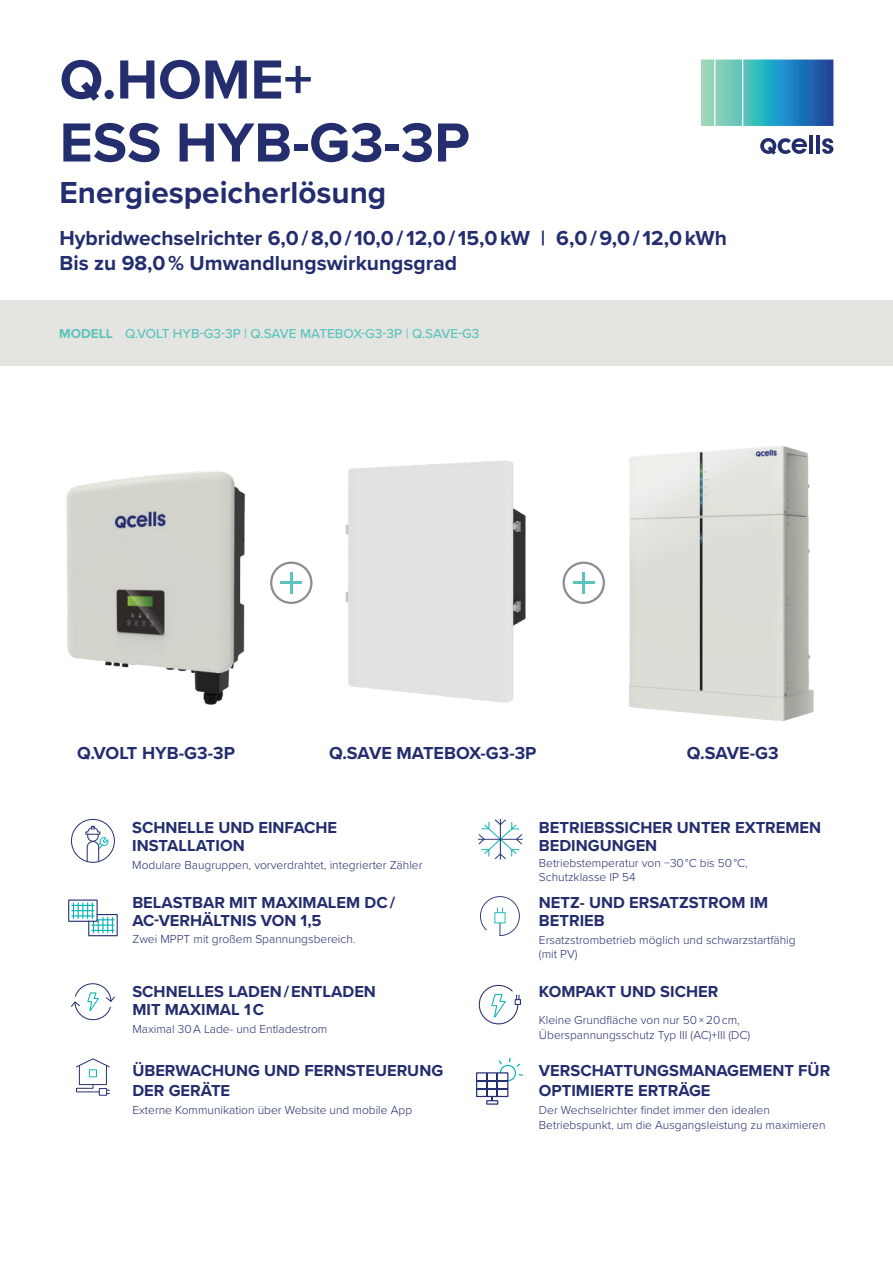
<style>
.page{position:relative;width:893px;height:1263px;background:#fff}
.page>*{position:absolute;margin:0;border:0;box-sizing:border-box;transform-origin:0 0}
.t1{font:700 57px/63px "Proxima Nova";color:#242d6e}
.t2{font:700 31.5px "Proxima Nova";color:#242d6e}
.t3{font:700 21px/25.2px "Proxima Nova";color:#242d6e}
.t4{font:700 18px "Proxima Nova";color:#242d6e}
.t5{font:700 16.5px/18px "Proxima Nova";color:#242d6e}
.t6{font:500 13.5px "Proxima Nova";color:#5cc4be}
.t7{font:300 12px/14.4px "Proxima Nova";color:#242d6e}
.s1{font-weight:700}
</style>
<div class="page">
<hr style="left:809px;top:135px;width:4px;height:18px;background:#242d6e">
<hr style="left:816px;top:135px;width:4px;height:18px;background:#242d6e">
<svg style="left:822px;top:138px;width:11px;height:16px"></svg>
<svg style="left:760px;top:138px;width:47px;height:17px"></svg>
<svg style="left:701px;top:60px;width:132px;height:66px;background:#449fb9"></svg>
<div style="left:0;top:300px;width:893px;height:66px;background:#e4e4e1"></div>
<img style="left:66px;top:470px;width:210px;height:235px">
<div style="left:270px;top:562px;width:42px;height:42px;border:2px solid #8b8d90;border-radius:50%"></div>
<hr style="left:290px;top:572px;width:3px;height:21px;background:#5cc4be">
<hr style="left:281px;top:581px;width:21px;height:3px;background:#5cc4be">
<div style="left:562px;top:562px;width:43px;height:42px;border:2px solid #8b8d90;border-radius:50%"></div>
<hr style="left:582px;top:572px;width:3px;height:21px;background:#5cc4be">
<hr style="left:573px;top:581px;width:21px;height:3px;background:#5cc4be">
<img style="left:629px;top:446px;width:185px;height:275px">
<img style="left:345px;top:460px;width:181px;height:243px">
<svg style="left:71px;top:983px;width:44px;height:37px"></svg>
<svg style="left:71px;top:819px;width:44px;height:44px"></svg>
<svg style="left:480px;top:896px;width:40px;height:40px"></svg>
<svg style="left:479px;top:984px;width:42px;height:41px"></svg>
<svg style="left:68px;top:899px;width:50px;height:37px"></svg>
<svg style="left:76px;top:1058px;width:34px;height:38px"></svg>
<hr style="left:478px;top:839px;width:45px;height:1px;background:#253072">
<hr style="left:500px;top:819px;width:1px;height:41px;background:#253072">
<svg style="left:479px;top:819px;width:43px;height:40px"></svg>
<svg style="left:476px;top:1058px;width:47px;height:47px"></svg>
<h1 class="t1" style="left:60px;top:47px;width:412px">Q.HOME+<br>ESS HYB-G3-3P</h1>
<h2 class="t2" style="left:60px;top:169px;width:328px">Energiespeicherlösung</h2>
<h3 class="t3" style="left:60px;top:225px;width:669px">Hybridwechselrichter 6,0 / 8,0 / 10,0 / 12,0 / 15,0 kW | 6,0 / 9,0 / 12,0 kWh<br>Bis zu 98,0 % Umwandlungswirkungsgrad</h3>
<p class="t6" style="left:59px;top:323px;width:422px"><span class="s1">MODELL</span> Q.VOLT HYB-G3-3P | Q.SAVE MATEBOX-G3-3P | Q.SAVE-G3</p>
<h3 class="t4" style="left:77px;top:740px;width:159px">Q.VOLT HYB-G3-3P</h3>
<h3 class="t4" style="left:329px;top:740px;width:209px">Q.SAVE MATEBOX-G3-3P</h3>
<h3 class="t4" style="left:687px;top:740px;width:93px">Q.SAVE-G3</h3>
<h3 class="t5" style="left:132px;top:818px;width:206px">SCHNELLE UND EINFACHE<br>INSTALLATION</h3>
<h3 class="t5" style="left:539px;top:818px;width:284px">BETRIEBSSICHER UNTER EXTREMEN<br>BEDINGUNGEN</h3>
<p class="t7" style="left:132px;top:857px;width:292px">Modulare Baugruppen, vorverdrahtet, integrierter Zähler</p>
<p class="t7" style="left:539px;top:855px;width:210px">Betriebstemperatur von −30 °C bis 50 °C,<br>Schutzklasse IP 54</p>
<h3 class="t5" style="left:132px;top:893px;width:264px">BELASTBAR MIT MAXIMALEM DC /<br>AC-VERHÄLTNIS VON 1,5</h3>
<h3 class="t5" style="left:539px;top:893px;width:231px">NETZ- UND ERSATZSTROM IM<br>BETRIEB</h3>
<p class="t7" style="left:132px;top:931px;width:225px">Zwei MPPT mit großem Spannungsbereich.</p>
<p class="t7" style="left:539px;top:932px;width:258px">Ersatzstrombetrieb möglich und schwarzstartfähig (mit PV)</p>
<h3 class="t5" style="left:132px;top:982px;width:245px">SCHNELLES LADEN / ENTLADEN<br>MIT MAXIMAL 1 C</h3>
<p class="t7" style="left:132px;top:1021px;width:196px">Maximal 30 A Lade- und Entladestrom</p>
<h3 class="t5" style="left:539px;top:982px;width:181px">KOMPAKT UND SICHER</h3>
<p class="t7" style="left:539px;top:1012px;width:213px">Kleine Grundfläche von nur 50 × 20 cm,<br>Überspannungsschutz Typ III (AC)+III (DC)</p>
<h3 class="t5" style="left:132px;top:1061px;width:312px;line-height:19.8px">ÜBERWACHUNG UND FERNSTEUERUNG<br>DER GERÄTE</h3>
<h3 class="t5" style="left:539px;top:1061px;width:293px;line-height:19.8px">VERSCHATTUNGSMANAGEMENT FÜR<br>OPTIMIERTE ERTRÄGE</h3>
<p class="t7" style="left:132px;top:1102px;width:281px">Externe Kommunikation über Website und mobile App</p>
<p class="t7" style="left:539px;top:1102px;width:288px">Der Wechselrichter findet immer den idealen<br>Betriebspunkt, um die Ausgangsleistung zu maximieren</p>
</div>
